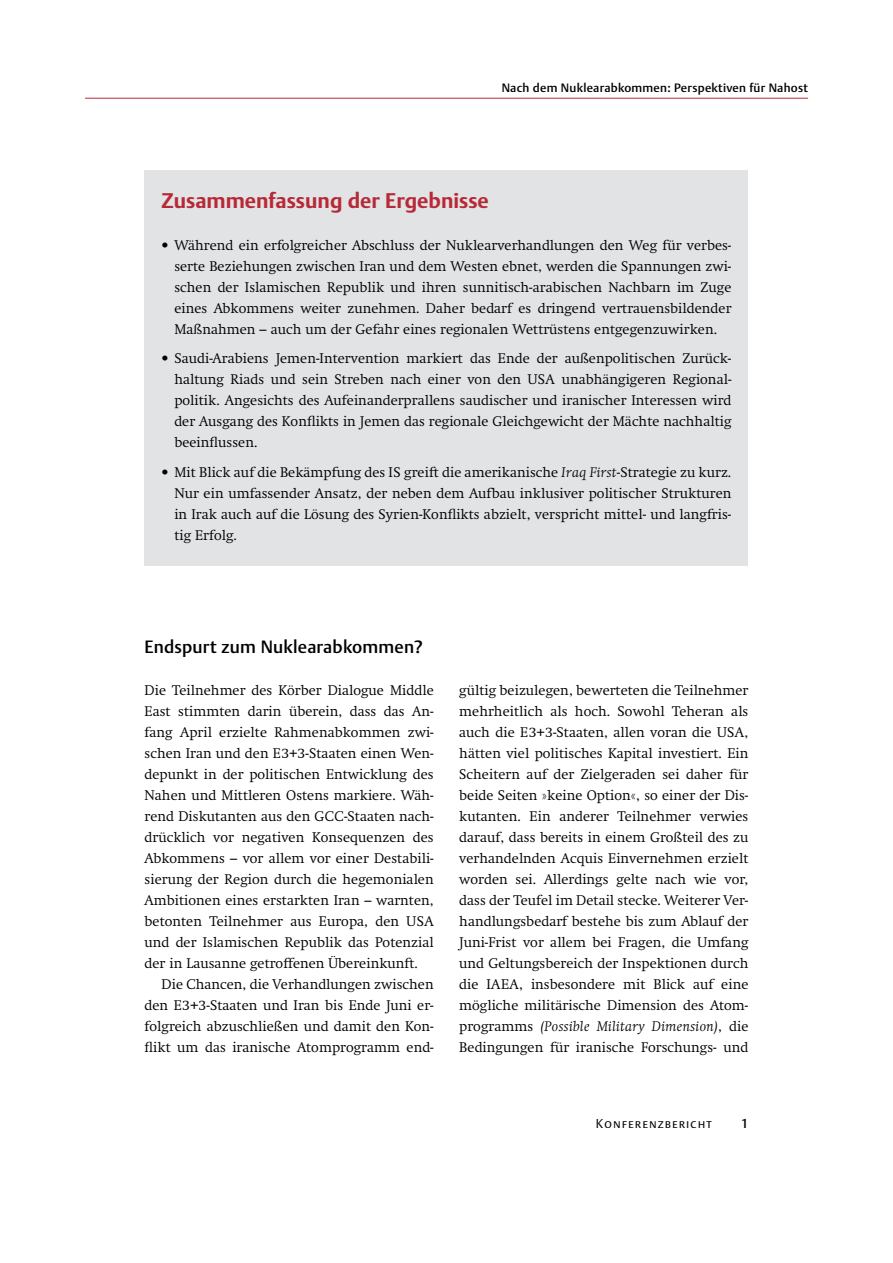
<style>
.page{position:relative;width:893px;height:1263px;background:#fff}
.page>*{position:absolute;margin:0;border:0;box-sizing:border-box;transform-origin:0 0}
.t1{font:700 21px "DTL Argo TCE";color:#b82937}
.t2{font:500 17.7px "DTL Argo TCE";letter-spacing:.01em;color:#000}
.t3{font:300 13.8px/21px "Swift";letter-spacing:.005em;color:#000;text-align:justify}
.t4{font:300 12.75px "DTL Argo T Caps";letter-spacing:.085em;color:#000}
.t5{font:500 12.75px "DTL Argo TCE";color:#000}
.t6{font:500 12px "DTL Argo TCE";letter-spacing:.02em;color:#000}
.s1{font-style:italic}
</style>
<div class="page">
<hr style="left:85px;top:98px;width:723px;height:1px;background:#b82937">
<div style="left:145px;top:170px;width:603px;height:396px;background:#e2e3e4"></div>
<p class="t6" style="left:502px;top:81px;width:308px">Nach dem Nuklearabkommen: Perspektiven für Nahost</p>
<h1 class="t1" style="left:162px;top:188px;width:329px">Zusammenfassung der Ergebnisse</h1>
<p class="t3" style="left:174px;top:235px;width:559px;text-indent:-13px">• Während ein erfolgreicher Abschluss der Nuklearverhandlungen den Weg für verbes&shy;serte Beziehungen zwischen Iran und dem Westen ebnet, werden die Spannungen zwi&shy;schen der Islamischen Republik und ihren sunnitisch-arabischen Nachbarn im Zuge eines Abkommens weiter zunehmen. Daher bedarf es dringend vertrauensbildender Maßnahmen – auch um der Gefahr eines regionalen Wettrüstens entgegenzuwirken.</p>
<p class="t3" style="left:174px;top:348px;width:559px;text-indent:-13px">• Saudi-Arabiens Jemen-Intervention markiert das Ende der außenpolitischen Zurück&shy;haltung Riads und sein Streben nach einer von den USA unabhängigeren Regional&shy;politik. Angesichts des Aufeinanderprallens saudischer und iranischer Interessen wird der Ausgang des Konflikts in Jemen das regionale Gleichgewicht der Mächte nachhaltig beeinflussen.</p>
<p class="t3" style="left:174px;top:462px;width:559px;text-indent:-13px">• Mit Blick auf die Bekämpfung des IS greift die amerikanische <span class="s1">Iraq First</span>-Strategie zu kurz.<br>Nur ein umfassender Ansatz, der neben dem Aufbau inklusiver politischer Strukturen in Irak auch auf die Lösung des Syrien-Konflikts abzielt, verspricht mittel- und langfris&shy;tig Erfolg.</p>
<p class="t2" style="left:145px;top:636px;width:280px">Endspurt zum Nuklearabkommen?</p>
<p class="t3" style="left:145px;top:679px;width:291px">Die Teilnehmer des Körber Dialogue Middle East stimmten darin überein, dass das An&shy;fang April erzielte Rahmenabkommen zwi&shy;schen Iran und den E3+3-Staaten einen Wen&shy;depunkt in der politischen Entwicklung des Nahen und Mittleren Ostens markiere. Wäh&shy;rend Diskutanten aus den GCC-Staaten nach&shy;drücklich vor negativen Konsequenzen des Abkommens – vor allem vor einer Destabili&shy;sierung der Region durch die hegemonialen Ambitionen eines erstarkten Iran – warnten, betonten Teilnehmer aus Europa, den USA und der Islamischen Republik das Potenzial der in Lausanne getroffenen Übereinkunft.</p>
<p class="t3" style="left:145px;top:973px;width:291px;text-indent:17px">Die Chancen, die Verhandlungen zwischen den E3+3-Staaten und Iran bis Ende Juni er&shy;folgreich abzuschließen und damit den Kon&shy;flikt um das iranische Atomprogramm end-</p>
<p class="t3" style="left:459px;top:679px;width:291px">gültig beizulegen, bewerteten die Teilnehmer mehrheitlich als hoch. Sowohl Teheran als auch die E3+3-Staaten, allen voran die USA, hätten viel politisches Kapital investiert. Ein Scheitern auf der Zielgeraden sei daher für beide Seiten »keine Option«, so einer der Dis&shy;kutanten. Ein anderer Teilnehmer verwies darauf, dass bereits in einem Großteil des zu verhandelnden Acquis Einvernehmen erzielt worden sei. Allerdings gelte nach wie vor, dass der Teufel im Detail stecke. Weiterer Ver&shy;handlungsbedarf bestehe bis zum Ablauf der Juni-Frist vor allem bei Fragen, die Umfang und Geltungsbereich der Inspektionen durch die IAEA, insbesondere mit Blick auf eine mögliche militärische Dimension des Atom&shy;programms <span class="s1">(Possible Military Dimension)</span>, die Bedingungen für iranische Forschungs- und</p>
<p class="t4" style="left:596px;top:1115px;width:118px">Konferenzbericht</p>
<p class="t5" style="left:741px;top:1115px;width:9px">1</p>
</div>
